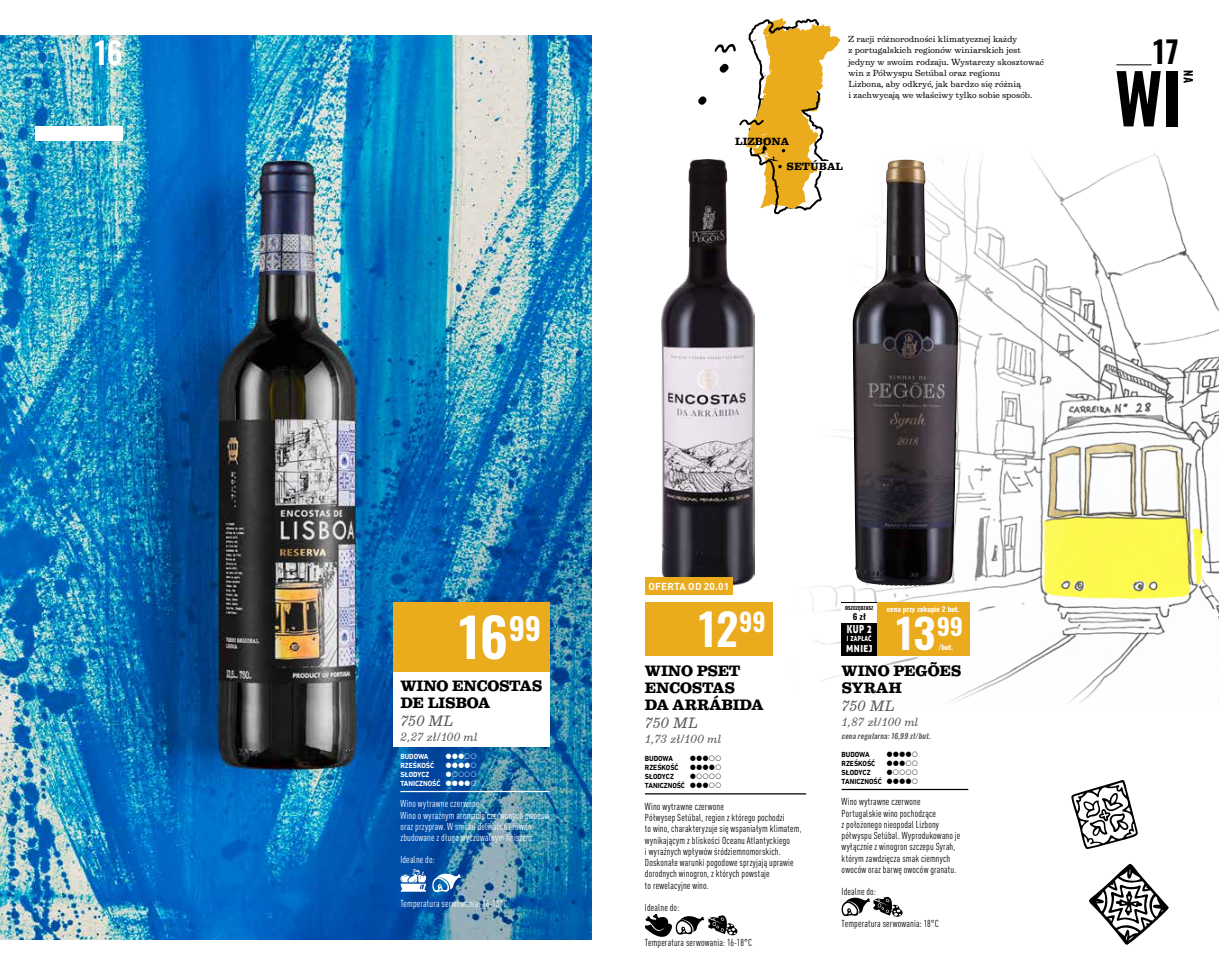
<style>
.page{position:relative;width:1219px;height:975px;background:#fff}
.page>*{position:absolute;margin:0;border:0;box-sizing:border-box;transform-origin:0 0}
.t1{font:600 68.38px "Oswald";color:#000}
.t2{font:600 53.62px "Oswald";color:#fff}
.t3{font:600 43.75px "Oswald";color:#fff}
.t4{font:600 40.88px "Oswald";color:#fff;scale:1.07 1}
.t5{font:600 30.62px "Oswald";color:#fff}
.t6{font:600 30.25px "Oswald";color:#fff}
.t7{font:600 30.25px "Oswald";color:#000}
.t8{font:700 15.62px/16.9px "Egizio URWTOT";letter-spacing:-.01em;color:#000}
.t9{font:italic 15.62px "Egizio URWTOT";letter-spacing:.015em;color:#575756}
.t10{font:italic 12.5px "Egizio URWTOT";letter-spacing:.01em;color:#575756}
.t11{font:600 11.38px "Oswald";color:#000}
.t12{font:11px "Aller Display";color:#fff;scale:.8 1}
.t13{font:700 10.88px "Egizio URWTOT";letter-spacing:.015em;color:#000}
.t14{font:condensed 10px/11.2px "DIN Pro";letter-spacing:.02em;color:#000}
.t15{font:condensed 10px/11.2px "DIN Pro";letter-spacing:.02em;color:#fff}
.t16{font:700 10px "DIN Pro";letter-spacing:.015em;color:#fff}
.t17{font:9.62px "Aller Display";letter-spacing:.05em;color:#fff;scale:.94 1}
.t18{font:9.25px/11px "Egizio URWTOT";letter-spacing:.01em;color:#000}
.t19{font:600 8.38px "Oswald";color:#000;scale:1.07 1}
.t20{font:700 7.5px/9px "DIN Next LT Pro";letter-spacing:-.005em;color:#000;scale:.95 1}
.t21{font:700 7.5px/9px "DIN Next LT Pro";letter-spacing:-.005em;color:#fff;scale:.95 1}
.t22{font:italic 500 7.5px "Oswald";color:#575756}
.t23{font:600 7px "Oswald";color:#fff;scale:1.07 1}
.t24{font:7px "Aller Display";letter-spacing:.05em;color:#fff;scale:.8 1}
.t25{font:600 4.88px "Oswald";color:#000;scale:1.07 1}
</style>
<div class="page">
<img style="left:811px;top:153px;width:408px;height:551px">
<img style="left:0;top:35px;width:592px;height:904px">
<div style="left:393px;top:671px;width:157px;height:75px;background:#fff"></div>
<svg style="left:1089px;top:864px;width:80px;height:81px"></svg>
<svg style="left:1071px;top:780px;width:67px;height:69px"></svg>
<img style="left:661px;top:159px;width:93px;height:427px">
<img style="left:853px;top:159px;width:105px;height:427px">
<hr style="left:400px;top:790px;width:150px;height:2px;background:#fff">
<svg style="left:432px;top:872px;width:29px;height:21px"></svg>
<svg style="left:400px;top:869px;width:26px;height:22px"></svg>
<hr style="left:842px;top:788px;width:126px;height:2px;background:#000">
<svg style="left:841px;top:896px;width:62px;height:21px"></svg>
<div style="left:877px;top:602px;width:92px;height:53px;background:#eaab1d"></div>
<div style="left:842px;top:602px;width:35px;height:53px;background:#000"></div>
<div style="left:842px;top:602px;width:35px;height:20px;background:#fff"></div>
<div style="left:393px;top:602px;width:157px;height:69px;background:#eaab1d"></div>
<hr style="left:645px;top:793px;width:161px;height:1px;background:#000">
<svg style="left:645px;top:913px;width:92px;height:24px"></svg>
<div style="left:645px;top:602px;width:127px;height:54px;background:#eaab1d"></div>
<div style="left:645px;top:577px;width:88px;height:17px;background:#eaab1d"></div>
<div style="left:35px;top:126px;width:88px;height:14px;background:#fff"></div>
<hr style="left:1116px;top:64px;width:36px;height:1px;background:#000">
<svg style="left:696px;top:18px;width:144px;height:196px"></svg>
<svg style="left:446px;top:753px;width:30px;height:32px"></svg>
<h3 class="t6" style="left:93px;top:32px;width:31px">16</h3>
<p class="t18" style="left:848px;top:34px;width:197px">Z racji różnorodności klimatycznej każdy<br>z portugalskich regionów winiarskich jest jedyny w swoim rodzaju. Wystarczy skosztować win z Półwyspu Setúbal oraz regionu<br>Lizbona, aby odkryć, jak bardzo się różnią<br>i zachwycają we właściwy tylko sobie sposób.</p>
<p class="t13" style="left:735px;top:135px;width:56px">LIZBONA</p>
<p class="t13" style="left:786px;top:160px;width:58px">SETÚBAL</p>
<h3 class="t7" style="left:1151px;top:31px;width:30px">17</h3>
<p class="t11" style="left:1196px;top:70px;width:14px;rotate:90deg">NA</p>
<h1 class="t1" style="left:1114px;top:51px;width:69px">WI</h1>
<h2 class="t2" style="left:455px;top:599px;width:54px">16</h2>
<h3 class="t5" style="left:509px;top:606px;width:34px">99</h3>
<h3 class="t8" style="left:400px;top:677px;width:144px">WINO ENCOSTAS<br>DE LISBOA</h3>
<h3 class="t9" style="left:400px;top:711px;width:54px">750 ML</h3>
<p class="t10" style="left:400px;top:729px;width:78px">2,27 zł/100 ml</p>
<p class="t21" style="left:400px;top:751px;width:44px">BUDOWA<br>RZEŚKOŚĆ<br>SŁODYCZ<br>TANICZNOŚĆ</p>
<p class="t15" style="left:400px;top:798px;width:151px">Wino wytrawne czerwone<br>Wino o wyraźnym aromacie czerwonych owoców oraz przypraw. W smaku delikatne i równo zbudowane z długo wyczuwalnym finiszem.</p>
<p class="t15" style="left:400px;top:853px;width:36px">Idealne do:</p>
<p class="t15" style="left:400px;top:897px;width:109px">Temperatura serwowania: 16-18°C</p>
<p class="t16" style="left:648px;top:579px;width:82px">OFERTA OD 20.01</p>
<h3 class="t3" style="left:696px;top:598px;width:71px">12<sup>99</sup></h3>
<h3 class="t8" style="left:645px;top:662px;width:120px">WINO PSET<br>ENCOSTAS<br>DA ARRÁBIDA</h3>
<h3 class="t9" style="left:645px;top:714px;width:54px">750 ML</h3>
<p class="t10" style="left:645px;top:731px;width:77px">1,73 zł/100 ml</p>
<p class="t20" style="left:645px;top:753px;width:44px">BUDOWA<br>RZEŚKOŚĆ<br>SŁODYCZ<br>TANICZNOŚĆ</p>
<p class="t14" style="left:645px;top:800px;width:158px">Wino wytrawne czerwone<br>Półwysep Setúbal, region z którego pochodzi<br>to wino, charakteryzuje się wspaniałym klimatem, wynikającym z bliskości Oceanu Atlantyckiego<br>i wyraźnych wpływów śródziemnomorskich.<br>Doskonałe warunki pogodowe sprzyjają uprawie dorodnych winogron, z których powstaje<br>to rewelacyjne wino.</p>
<p class="t14" style="left:645px;top:901px;width:36px">Idealne do:</p>
<p class="t14" style="left:645px;top:936px;width:109px">Temperatura serwowania: 16-18°C</p>
<p class="t25" style="left:845px;top:604px;width:28px">OSZCZĘDZASZ</p>
<p class="t19" style="left:853px;top:610px;width:14px">6 zł</p>
<p class="t12" style="left:847px;top:622px;width:33px">KUP 2</p>
<p class="t24" style="left:847px;top:634px;width:32px">I ZAPŁAĆ</p>
<p class="t17" style="left:846px;top:642px;width:29px">MNIEJ</p>
<p class="t23" style="left:887px;top:604px;width:69px">cena przy zakupie 2 but.</p>
<h3 class="t4" style="left:893px;top:605px;width:67px">13<sup>99</sup></h3>
<p class="t23" style="left:938px;top:642px;width:15px">/but.</p>
<h3 class="t8" style="left:842px;top:662px;width:121px">WINO PEGÕES<br>SYRAH</h3>
<h3 class="t9" style="left:842px;top:697px;width:54px">750 ML</h3>
<p class="t10" style="left:842px;top:715px;width:78px">1,87 zł/100 ml</p>
<p class="t22" style="left:842px;top:731px;width:92px">cenaregularna:16,99 zł/but.</p>
<p class="t20" style="left:842px;top:749px;width:44px">BUDOWA<br>RZEŚKOŚĆ<br>SŁODYCZ<br>TANICZNOŚĆ</p>
<p class="t14" style="left:842px;top:796px;width:120px">Wino wytrawne czerwone<br>Portugalskie wino pochodzące<br>z położonego nieopodal Lizbony półwyspu Setúbal. Wyprodukowano je wyłącznie z winogron szczepu Syrah, którym zawdzięcza smak ciemnych owoców oraz barwę owoców granatu.</p>
<p class="t14" style="left:842px;top:885px;width:36px">Idealne do:</p>
<p class="t14" style="left:842px;top:918px;width:99px">Temperatura serwowania: 18°C</p>
</div>
